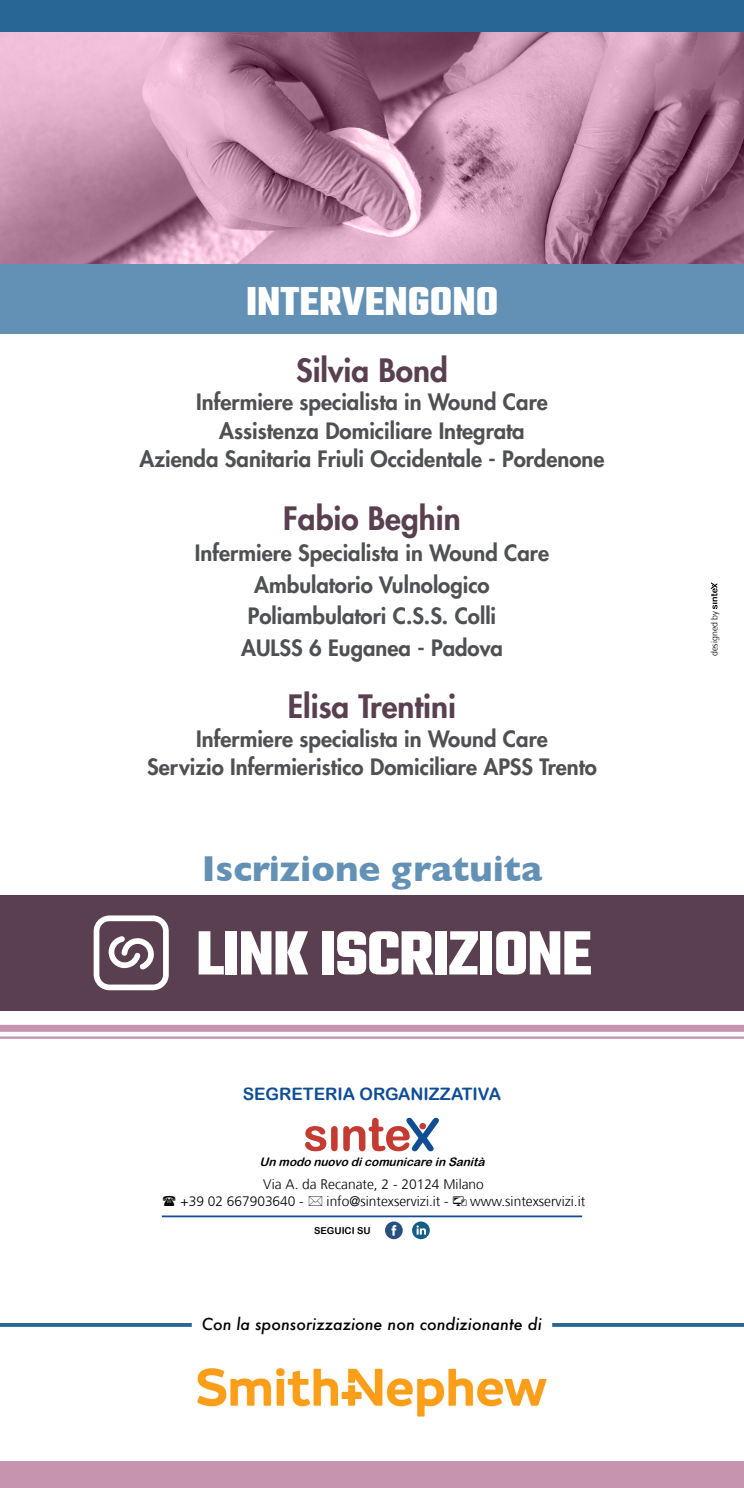
<style>
.page{position:relative;width:744px;height:1488px;background:#fff}
.page>*{position:absolute;margin:0;border:0;box-sizing:border-box;transform-origin:0 0}
.t1{font:700 67.38px "Teko";letter-spacing:-.02em;color:#fff}
.t2{font:700 43.75px "Teko";color:#fff}
.t3{font:700 36.75px "Gill Sans";color:#6391b6}
.t4{font:800 31.5px "Futura";color:#593f4f}
.t5{font:800 22.05px "Futura";color:#4e5053}
.t6{font:17.15px "Arial Rounded MT Bold";color:#0f4d95}
.t7{font:italic 500 16.1px "Futura";color:#000}
.t8{font:300 13.65px "Frutiger";color:#000}
.t9{font:italic 11.72px "Arial Rounded MT Bold";color:#000}
.t10{font:9.45px "Arial Rounded MT Bold";color:#000}
.t11{font:300 8.75px "Frutiger";color:#000}
</style>
<div class="page">
<img style="left:0;top:32px;width:744px;height:231px">
<svg style="left:711px;top:582px;width:6px;height:27px"></svg>
<div style="left:0;top:1024px;width:744px;height:7px;background:#c694ae"></div>
<hr style="left:0;top:1036px;width:744px;height:2px;background:#c694ae">
<svg style="left:305px;top:1117px;width:134px;height:34px"></svg>
<svg style="left:412px;top:1221px;width:18px;height:18px"></svg>
<svg style="left:385px;top:1221px;width:18px;height:18px"></svg>
<hr style="left:162px;top:1215px;width:420px;height:2px;background:#0f4d95">
<hr style="left:552px;top:1323px;width:192px;height:3px;background:#276695">
<hr style="left:0;top:1323px;width:192px;height:3px;background:#276695">
<div style="left:0;top:1461px;width:744px;height:27px;background:#c694ae"></div>
<div style="left:0;top:0;width:744px;height:32px;background:#276695"></div>
<div style="left:0;top:263px;width:744px;height:70px;background:#6391b6"></div>
<div style="left:0;top:895px;width:744px;height:115px;background:#593f4f"></div>
<svg style="left:94px;top:915px;width:75px;height:75px"></svg>
<img style="left:198px;top:1368px;width:348px;height:48px">
<p class="t2" style="left:246px;top:273px;width:254px">INTERVENGONO</p>
<p class="t4" style="left:296px;top:350px;width:153px">Silvia Bond</p>
<p class="t5" style="left:196px;top:388px;width:353px">Infermiere specialista in Wound Care</p>
<p class="t5" style="left:219px;top:417px;width:307px">Assistenza Domiciliare Integrata</p>
<p class="t5" style="left:140px;top:445px;width:466px">Azienda Sanitaria Friuli Occidentale - Pordenone</p>
<p class="t4" style="left:283px;top:498px;width:179px">Fabio Beghin</p>
<p class="t5" style="left:195px;top:539px;width:356px">Infermiere Specialista in Wound Care</p>
<p class="t5" style="left:254px;top:570px;width:237px">Ambulatorio Vulnologico</p>
<p class="t5" style="left:248px;top:602px;width:250px">Poliambulatori C.S.S. Colli</p>
<p class="t5" style="left:241px;top:633px;width:263px">AULSS 6 Euganea - Padova</p>
<p class="t4" style="left:288px;top:687px;width:170px">Elisa Trentini</p>
<p class="t5" style="left:196px;top:724px;width:353px">Infermiere specialista in Wound Care</p>
<p class="t5" style="left:147px;top:753px;width:451px">Servizio Infermieristico Domiciliare APSS Trento</p>
<p class="t3" style="left:202px;top:839px;width:342px">Iscrizione gratuita</p>
<p class="t1" style="left:196px;top:910px;width:397px">LINK ISCRIZIONE</p>
<p class="t6" style="left:243px;top:1084px;width:260px">SEGRETERIA ORGANIZZATIVA</p>
<p class="t9" style="left:260px;top:1155px;width:230px">Un modo nuovo dicomunicare in Sanità</p>
<p class="t8" style="left:263px;top:1177px;width:222px">Via A. da Recanate, 2 - 20124 Milano</p>
<p class="t8" style="left:180px;top:1193px;width:125px">+39 02 667903640 -</p>
<p class="t8" style="left:327px;top:1193px;width:124px">info@sintexservizi.it -</p>
<p class="t8" style="left:470px;top:1193px;width:117px">www.sintexservizi.it</p>
<p class="t10" style="left:314px;top:1224px;width:58px">SEGUICI SU</p>
<p class="t7" style="left:202px;top:1312px;width:341px">Con la sponsorizzazione non condizionante di</p>
<p class="t11" style="left:709px;top:656px;width:46px;rotate:-90deg">designed by</p>
</div>
